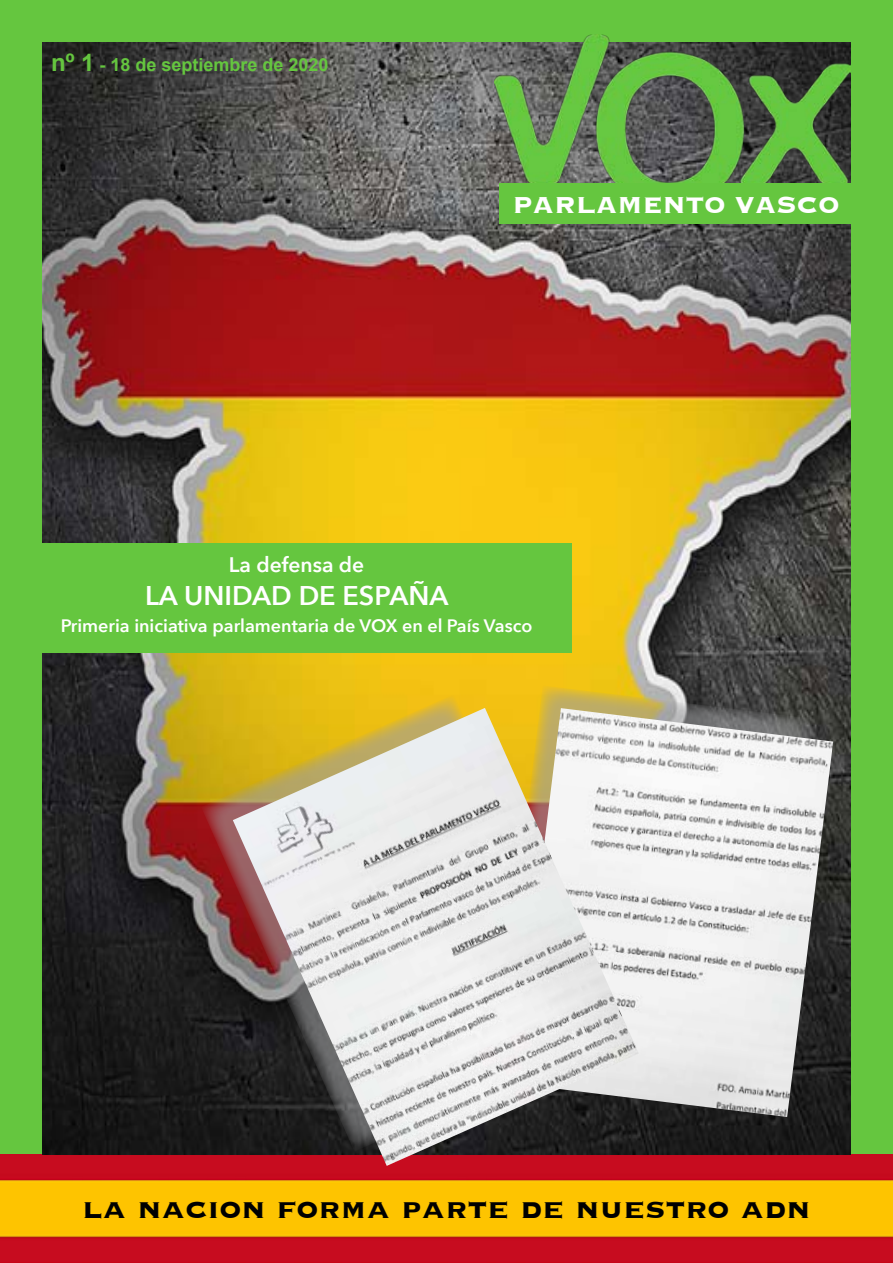
<style>
.page{position:relative;width:893px;height:1263px;background:#65c63f}
.page>*{position:absolute;margin:0;border:0;box-sizing:border-box;transform-origin:0 0}
.t1{font:700 36px "Copperplate";color:#000}
.t2{font:700 30px "Copperplate";color:#fff}
.t3{font:600 27px "Avenir Next";color:#fff}
.t4{font:600 21px "Avenir Next";color:#fff}
.t5{font:600 18px "Avenir Next";color:#fff}
.t6{font:700 18px "Arial";color:#65c63f}
.s1{font-size:24px}
</style>
<div class="page">
<img style="left:0;top:1154px;width:893px;height:109px">
<img style="left:43px;top:43px;width:807px;height:1111px">
<img style="left:495px;top:34px;width:355px;height:171px">
<div style="left:500px;top:183px;width:359px;height:41px;background:#65c63f"></div>
<div style="left:3px;top:543px;width:568px;height:109px;background:#65c63f"></div>
<svg style="left:496px;top:685px;width:318px;height:23px;background:#8a7d49"></svg>
<img style="left:639px;top:708px;width:194px;height:409px">
<svg style="left:201px;top:694px;width:407px;height:458px;background:#8e6b28"></svg>
<img style="left:233px;top:708px;width:406px;height:458px">
<p class="t6" style="left:51px;top:52px;width:279px"><span class="s1">nº 1</span> - 18 de septiembre de 2020</p>
<h2 class="t2" style="left:512px;top:185px;width:329px">PARLAMENTO VASCO</h2>
<p class="t4" style="left:229px;top:546px;width:137px">La defensa de</p>
<h3 class="t3" style="left:145px;top:572px;width:305px">LA UNIDAD DE ESPAÑA</h3>
<p class="t5" style="left:61px;top:610px;width:473px">Primeria iniciativa parlamentaria de VOX en el País Vasco</p>
<h1 class="t1" style="left:82px;top:1184px;width:730px">la nacion forma parte de nuestro adn</h1>
</div>
